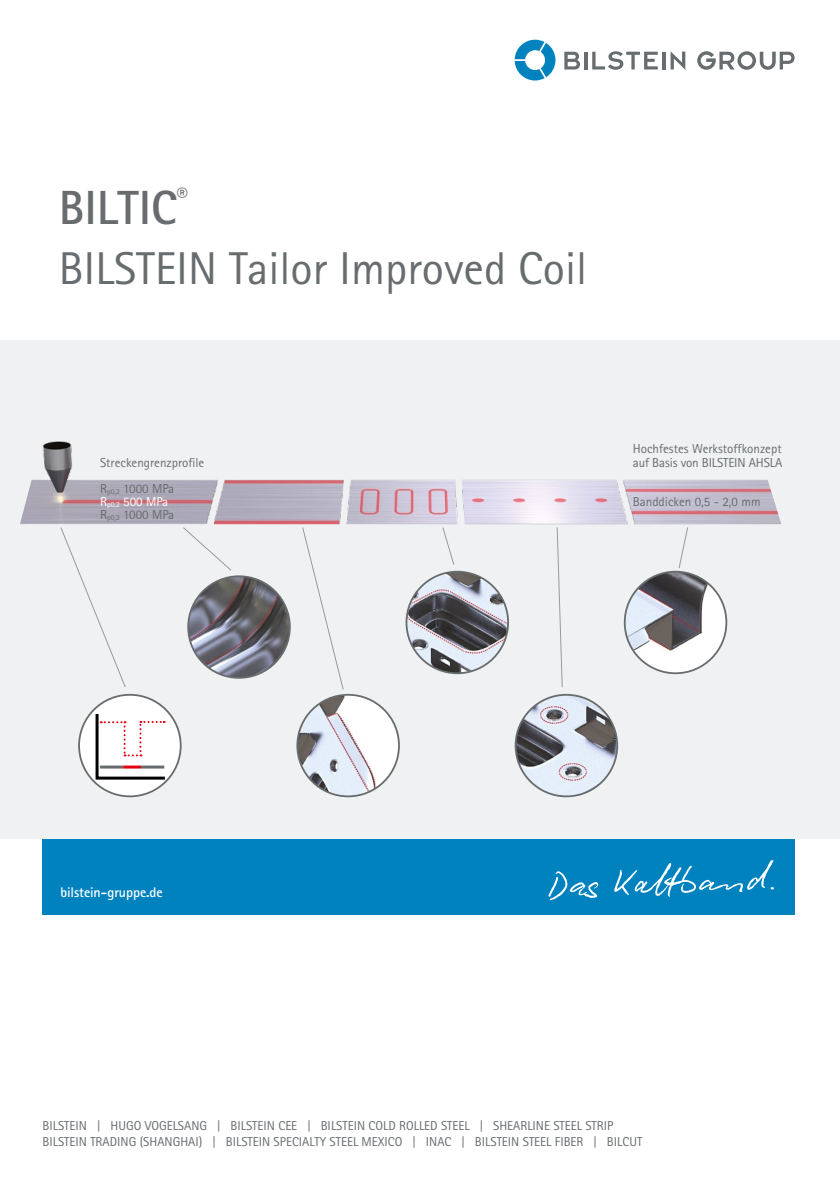
<style>
.page{position:relative;width:840px;height:1191px;background:#fff}
.page>*{position:absolute;margin:0;border:0;box-sizing:border-box;transform-origin:0 0}
.t1{font:700 48px "Rotis Sans Serif Std";color:#676c6e}
.t2{font:46px "Rotis Sans Serif Std";color:#676c6e}
.t3{font:700 14px "Rotis Sans Serif Std";letter-spacing:-.01em;color:#fff}
.t4{font:13px/26.4px "Rotis Sans Serif Std";color:#676c6e}
.t5{font:13px "Rotis Sans Serif Std";color:#fff}
.s1{font-size:7.6px}
</style>
<div class="page">
<div style="left:0;top:340px;width:839px;height:498px;background:#f0f1f2"></div>
<img style="left:20px;top:441px;width:760px;height:83px">
<svg style="left:60px;top:527px;width:66px;height:160px"></svg>
<svg style="left:183px;top:527px;width:48px;height:44px"></svg>
<svg style="left:302px;top:527px;width:42px;height:163px"></svg>
<svg style="left:442px;top:527px;width:12px;height:38px"></svg>
<svg style="left:556px;top:527px;width:6px;height:160px"></svg>
<svg style="left:678px;top:527px;width:10px;height:42px"></svg>
<img style="left:188px;top:576px;width:102px;height:102px;border-radius:51px">
<div style="left:187px;top:575px;width:103px;height:103px;border:2px solid #676c6e;border-radius:50%"></div>
<img style="left:297px;top:695px;width:102px;height:101px;border-radius:51px">
<div style="left:296px;top:694px;width:103px;height:103px;border:2px solid #676c6e;border-radius:50%"></div>
<img style="left:406px;top:571px;width:102px;height:102px;border-radius:51px">
<div style="left:405px;top:571px;width:103px;height:103px;border:2px solid #676c6e;border-radius:50%"></div>
<img style="left:515px;top:695px;width:102px;height:101px;border-radius:51px">
<div style="left:514px;top:694px;width:103px;height:103px;border:2px solid #676c6e;border-radius:50%"></div>
<img style="left:624px;top:571px;width:102px;height:102px;border-radius:51px">
<div style="left:623px;top:571px;width:103px;height:103px;border:2px solid #676c6e;border-radius:50%"></div>
<div style="left:79px;top:695px;width:102px;height:101px;background:#fff;border-radius:50%"></div>
<div style="left:78px;top:694px;width:103px;height:103px;border:2px solid #676c6e;border-radius:50%"></div>
<svg style="left:94px;top:711px;width:74px;height:70px"></svg>
<hr style="left:100px;top:765px;width:23px;height:3px;background:#676c6e">
<hr style="left:123px;top:765px;width:18px;height:3px;background:#e3000f">
<hr style="left:141px;top:765px;width:23px;height:3px;background:#676c6e">
<svg style="left:564px;top:52px;width:15px;height:17px"></svg>
<svg style="left:584px;top:52px;width:3px;height:17px"></svg>
<hr style="left:662px;top:52px;width:3px;height:17px;background:#676c6e">
<svg style="left:670px;top:51px;width:15px;height:19px"></svg>
<svg style="left:592px;top:51px;width:65px;height:19px"></svg>
<svg style="left:697px;top:51px;width:97px;height:19px"></svg>
<svg style="left:514px;top:40px;width:41px;height:40px"></svg>
<div style="left:43px;top:839px;width:751px;height:75px;background:#0082bf"></div>
<svg style="left:548px;top:871px;width:49px;height:29px"></svg>
<svg style="left:614px;top:860px;width:159px;height:37px"></svg>
<h1 class="t1" style="left:59px;top:177px;width:131px">BILTIC<sup>®</sup></h1>
<h2 class="t2" style="left:59px;top:241px;width:529px">BILSTEIN Tailor Improved Coil</h2>
<p class="t4" style="left:100px;top:449px;width:106px">Streckengrenzprofile<br>R<span class="s1">p0,2</span> 1000 MPa<br>R<span class="s1">p0,2</span> 1000 MPa</p>
<p class="t5" style="left:100px;top:494px;width:70px">R<span class="s1">p0,2</span> 500 MPa</p>
<p class="t4" style="left:632px;top:441px;width:151px;line-height:14px">Hochfestes Werkstoffkonzept auf Basis von BILSTEIN AHSLA</p>
<p class="t4" style="left:632px;top:488px;width:129px">Banddicken 0,5 - 2,0 mm</p>
<p class="t3" style="left:61px;top:883px;width:104px">bilstein-gruppe.de</p>
<p class="t4" style="left:43px;top:1118px;width:601px;line-height:15.4px">BILSTEIN | HUGO VOGELSANG | BILSTEIN CEE | BILSTEIN COLD ROLLED STEEL | SHEARLINE STEEL STRIP<br>BILSTEIN TRADING (SHANGHAI) | BILSTEIN SPECIALTY STEEL MEXICO | INAC | BILSTEIN STEEL FIBER | BILCUT</p>
</div>
